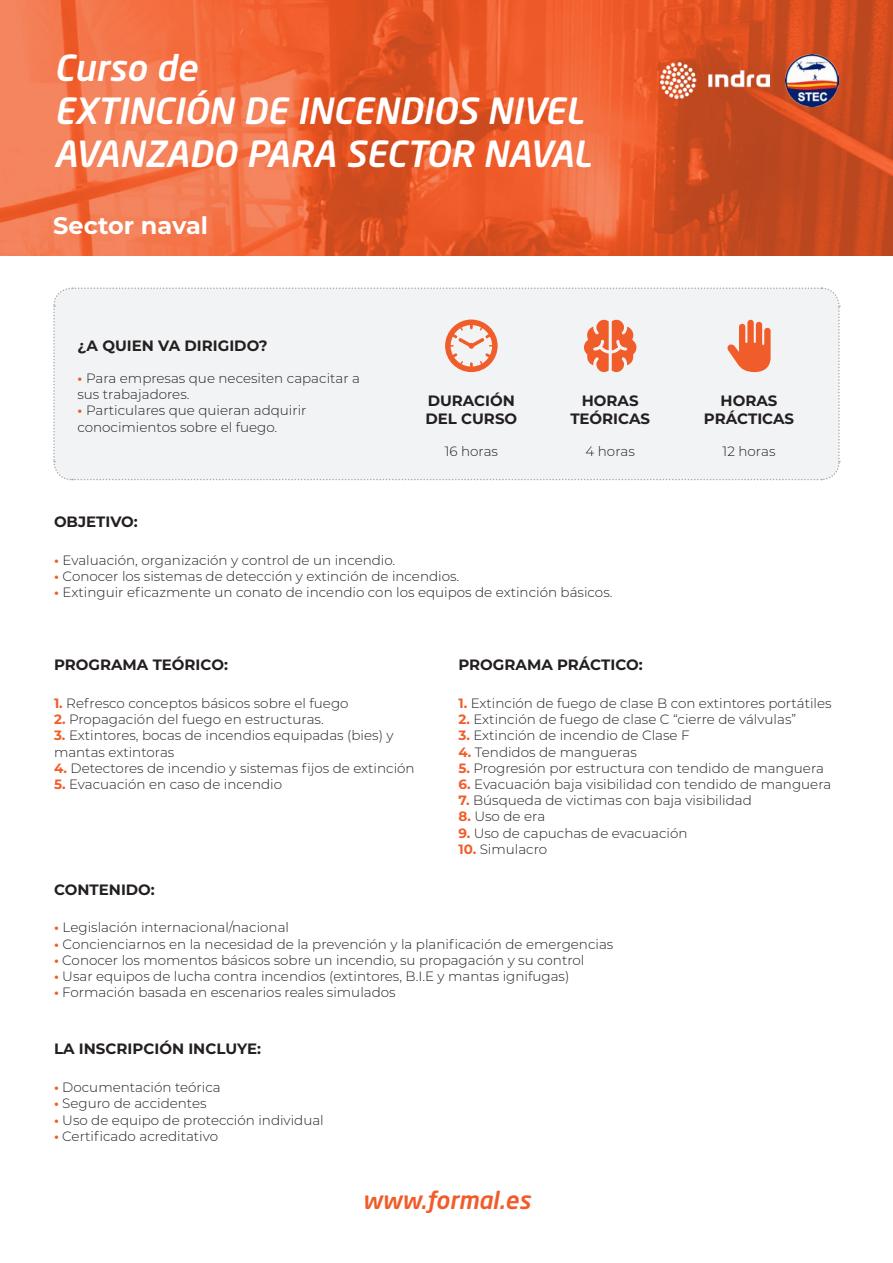
<style>
.page{position:relative;width:893px;height:1263px;background:#fff}
.page>*{position:absolute;margin:0;border:0;box-sizing:border-box;transform-origin:0 0}
.t1{font:italic 500 35.7px/42.8px "Neo Sans Pro";color:#fff}
.t2{font:italic 500 24px "Neo Sans Pro";color:#f15d2a}
.t3{font:700 24px "Montserrat";color:#fff}
.t4{font:700 15px/18px "Montserrat";color:#231f20;text-align:center}
.t5{font:300 13.5px/16.2px "Montserrat";color:#231f20}
.s1{font-weight:700;color:#f15d2a}
</style>
<div class="page">
<svg style="left:0;top:0;width:893px;height:256px;background:#e46133"></svg>
<img style="left:661px;top:63px;width:108px;height:35px">
<img style="left:786px;top:54px;width:53px;height:53px">
<div style="left:53px;top:287px;width:787px;height:194px;background:#f2f3f4"></div>
<h1 class="t1" style="left:54px;top:46px;width:539px">Curso de<br>EXTINCIÓN DE INCENDIOS NIVEL<br>AVANZADO PARA SECTOR NAVAL</h1>
<h2 class="t3" style="left:53px;top:208px;width:156px">Sector naval</h2>
<p class="t4" style="left:77px;top:336px;width:192px">¿A QUIEN VA DIRIGIDO?</p>
<p class="t5" style="left:77px;top:370px;width:284px"><span class="s1">•</span> Para empresas que necesiten capacitar a sus trabajadores.</p>
<p class="t5" style="left:77px;top:402px;width:231px"><span class="s1">•</span> Particulares que quieran adquirir conocimientos sobre el fuego.</p>
<p class="t4" style="left:425px;top:390px;width:93px;text-align:left">DURACIÓN<br>DEL CURSO</p>
<p class="t5" style="left:445px;top:443px;width:55px">16 horas</p>
<p class="t4" style="left:570px;top:390px;width:81px">HORAS<br>TEÓRICAS</p>
<p class="t5" style="left:586px;top:443px;width:51px">4 horas</p>
<p class="t4" style="left:54px;top:512px;width:85px">OBJETIVO:</p>
<p class="t5" style="left:54px;top:551px;width:343px"><span class="s1">•</span> Evaluación, organización y control de un incendio.</p>
<p class="t5" style="left:54px;top:567px;width:407px"><span class="s1">•</span> Conocer los sistemas de detección y extinción de incendios.</p>
<p class="t5" style="left:54px;top:584px;width:560px"><span class="s1">•</span> Extinguir eficazmente un conato de incendio con los equipos de extinción básicos.</p>
<p class="t4" style="left:704px;top:390px;width:92px">HORAS<br>PRÁCTICAS</p>
<p class="t5" style="left:723px;top:443px;width:54px">12 horas</p>
<p class="t4" style="left:54px;top:655px;width:175px">PROGRAMA TEÓRICO:</p>
<p class="t5" style="left:54px;top:695px;width:296px"><span class="s1">1.</span> Refresco conceptos básicos sobre el fuego</p>
<p class="t5" style="left:54px;top:711px;width:271px"><span class="s1">2.</span> Propagación del fuego en estructuras.</p>
<p class="t5" style="left:54px;top:727px;width:341px"><span class="s1">3.</span> Extintores, bocas de incendios equipadas (bies) y mantas extintoras</p>
<p class="t5" style="left:54px;top:759px;width:362px"><span class="s1">4.</span> Detectores de incendio y sistemas fijos de extinción</p>
<p class="t5" style="left:54px;top:776px;width:230px"><span class="s1">5.</span> Evacuación en caso de incendio</p>
<p class="t4" style="left:458px;top:655px;width:186px">PROGRAMA PRÁCTICO:</p>
<p class="t5" style="left:458px;top:695px;width:375px"><span class="s1">1.</span> Extinción de fuego de clase B con extintores portátiles</p>
<p class="t5" style="left:458px;top:711px;width:339px"><span class="s1">2.</span> Extinción de fuego de clase C “cierre de válvulas”</p>
<p class="t5" style="left:458px;top:727px;width:233px"><span class="s1">3.</span> Extinción de incendio de Clase F</p>
<p class="t5" style="left:458px;top:743px;width:180px"><span class="s1">4.</span> Tendidos de mangueras</p>
<p class="t5" style="left:458px;top:759px;width:367px"><span class="s1">5.</span> Progresión por estructura con tendido de manguera</p>
<p class="t5" style="left:458px;top:776px;width:375px"><span class="s1">6.</span> Evacuación baja visibilidad con tendido de manguera</p>
<p class="t5" style="left:458px;top:792px;width:295px"><span class="s1">7.</span> Búsqueda de victimas con baja visibilidad</p>
<p class="t5" style="left:458px;top:808px;width:88px"><span class="s1">8.</span> Uso de era</p>
<p class="t5" style="left:458px;top:824px;width:231px"><span class="s1">9.</span> Uso de capuchas de evacuación</p>
<p class="t5" style="left:458px;top:840px;width:90px"><span class="s1">10.</span> Simulacro</p>
<p class="t4" style="left:54px;top:879px;width:102px">CONTENIDO:</p>
<p class="t5" style="left:54px;top:919px;width:237px"><span class="s1">•</span> Legislación internacional/nacional</p>
<p class="t5" style="left:54px;top:935px;width:561px"><span class="s1">•</span> Concienciarnos en la necesidad de la prevención y la planificación de emergencias</p>
<p class="t5" style="left:54px;top:951px;width:532px"><span class="s1">•</span> Conocer los momentos básicos sobre un incendio, su propagación y su control</p>
<p class="t5" style="left:54px;top:968px;width:517px"><span class="s1">•</span> Usar equipos de lucha contra incendios (extintores, B.I.E y mantas ignifugas)</p>
<p class="t5" style="left:54px;top:984px;width:343px"><span class="s1">•</span> Formación basada en escenarios reales simulados</p>
<p class="t4" style="left:54px;top:1039px;width:208px">LA INSCRIPCIÓN INCLUYE:</p>
<p class="t5" style="left:54px;top:1079px;width:168px"><span class="s1">•</span> Documentación teórica</p>
<p class="t5" style="left:54px;top:1095px;width:154px"><span class="s1">•</span> Seguro de accidentes</p>
<p class="t5" style="left:54px;top:1111px;width:271px"><span class="s1">•</span> Uso de equipo de protección individual</p>
<p class="t5" style="left:54px;top:1127px;width:166px"><span class="s1">•</span> Certificado acreditativo</p>
<h2 class="t2" style="left:363px;top:1185px;width:169px">www.formal.es</h2>
</div>
